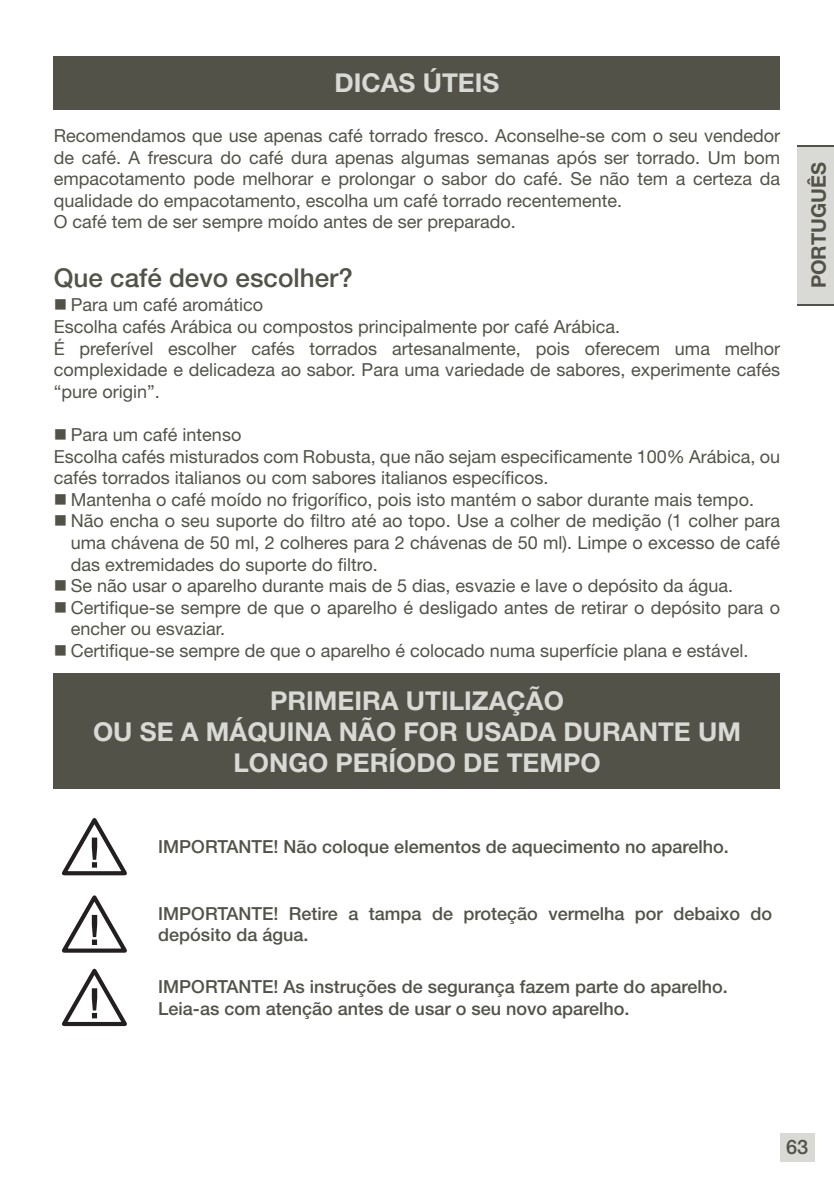
<style>
.page{position:relative;width:834px;height:1187px;background:#fff}
.page>*{position:absolute;margin:0;border:0;box-sizing:border-box;transform-origin:0 0}
.t1{font:700 26px/31.2px "Helvetica Neue LT Std";color:#d9d9d5;text-align:center}
.t2{font:500 26px "Helvetica Neue LT Std";color:#535249}
.t3{font:700 20px "Helvetica Neue LT Std";color:#535249}
.t4{font:500 20px "Helvetica Neue LT Std";color:#535249}
.t5{font:18px/21.6px "Helvetica Neue LT Std";color:#535249}
.t6{font:500 18px/21.6px "Helvetica Neue LT Std";color:#535249}
</style>
<div class="page">
<div style="left:779px;top:1133px;width:34px;height:28px;background:#d9d9d5"></div>
<div style="left:796px;top:145px;width:37px;height:161px;background:#d9d9d5"></div>
<hr style="left:796px;top:305px;width:37px;height:1px;background:#535249">
<hr style="left:796px;top:145px;width:37px;height:1px;background:#535249">
<div style="left:54px;top:56px;width:725px;height:54px;background:#535249"></div>
<div style="left:54px;top:674px;width:725px;height:115px;background:#535249"></div>
<svg style="left:62px;top:818px;width:65px;height:57px"></svg>
<svg style="left:62px;top:895px;width:65px;height:58px"></svg>
<svg style="left:62px;top:969px;width:65px;height:57px"></svg>
<h1 class="t1" style="left:334px;top:67px;width:166px">DICAS ÚTEIS</h1>
<p class="t5" style="left:54px;top:125px;width:727px">Recomendamos que use apenas café torrado fresco. Aconselhe-se com o seu vendedor de café. A frescura do café dura apenas algumas semanas após ser torrado. Um bom empacotamento pode melhorar e prolongar o sabor do café. Se não tem a certeza da qualidade do empacotamento, escolha um café torrado recentemente.<br>O café tem de ser sempre moído antes de ser preparado.</p>
<h1 class="t2" style="left:54px;top:262px;width:300px">Que café devo escolher?</h1>
<p class="t5" style="left:54px;top:294px;width:727px;text-indent:17px">Para um café aromático<br>Escolha cafés Arábica ou compostos principalmente por café Arábica.<br>É preferível escolher cafés torrados artesanalmente, pois oferecem uma melhor complexidade e delicadeza ao sabor. Para uma variedade de sabores, experimente cafés “pure origin”.</p>
<p class="t5" style="left:54px;top:423px;width:727px;text-indent:17px">Para um café intenso<br>Escolha cafés misturados com Robusta, que não sejam especificamente 100% Arábica, ou cafés torrados italianos ou com sabores italianos específicos.</p>
<p class="t5" style="left:71px;top:488px;width:710px">Mantenha o café moído no frigorífico, pois isto mantém o sabor durante mais tempo.<br>Não encha o seu suporte do filtro até ao topo. Use a colher de medição (1 colher para uma chávena de 50 ml, 2 colheres para 2 chávenas de 50 ml). Limpe o excesso de café das extremidades do suporte do filtro.<br>Se não usar o aparelho durante mais de 5 dias, esvazie e lave o depósito da água.<br>Certifique-se sempre de que o aparelho é desligado antes de retirar o depósito para o encher ou esvaziar.<br>Certifique-se sempre de que o aparelho é colocado numa superfície plana e estável.</p>
<h1 class="t1" style="left:93px;top:684px;width:649px">PRIMEIRA UTILIZAÇÃO<br>OU SE A MÁQUINA NÃO FOR USADA DURANTE UM<br>LONGO PERÍODO DE TEMPO</h1>
<p class="t3" style="left:805px;top:288px;width:127px;rotate:-90deg">PORTUGUÊS</p>
<p class="t6" style="left:158px;top:836px;width:571px">IMPORTANTE! Não coloque elementos de aquecimento no aparelho.</p>
<p class="t6" style="left:158px;top:902px;width:615px">IMPORTANTE! Retire a tampa de proteção vermelha por debaixo do depósito da água.</p>
<p class="t6" style="left:158px;top:975px;width:570px">IMPORTANTE! As instruções de segurança fazem parte do aparelho.<br>Leia-as com atenção antes de usar o seu novo aparelho.</p>
<p class="t4" style="left:785px;top:1135px;width:24px">63</p>
</div>
